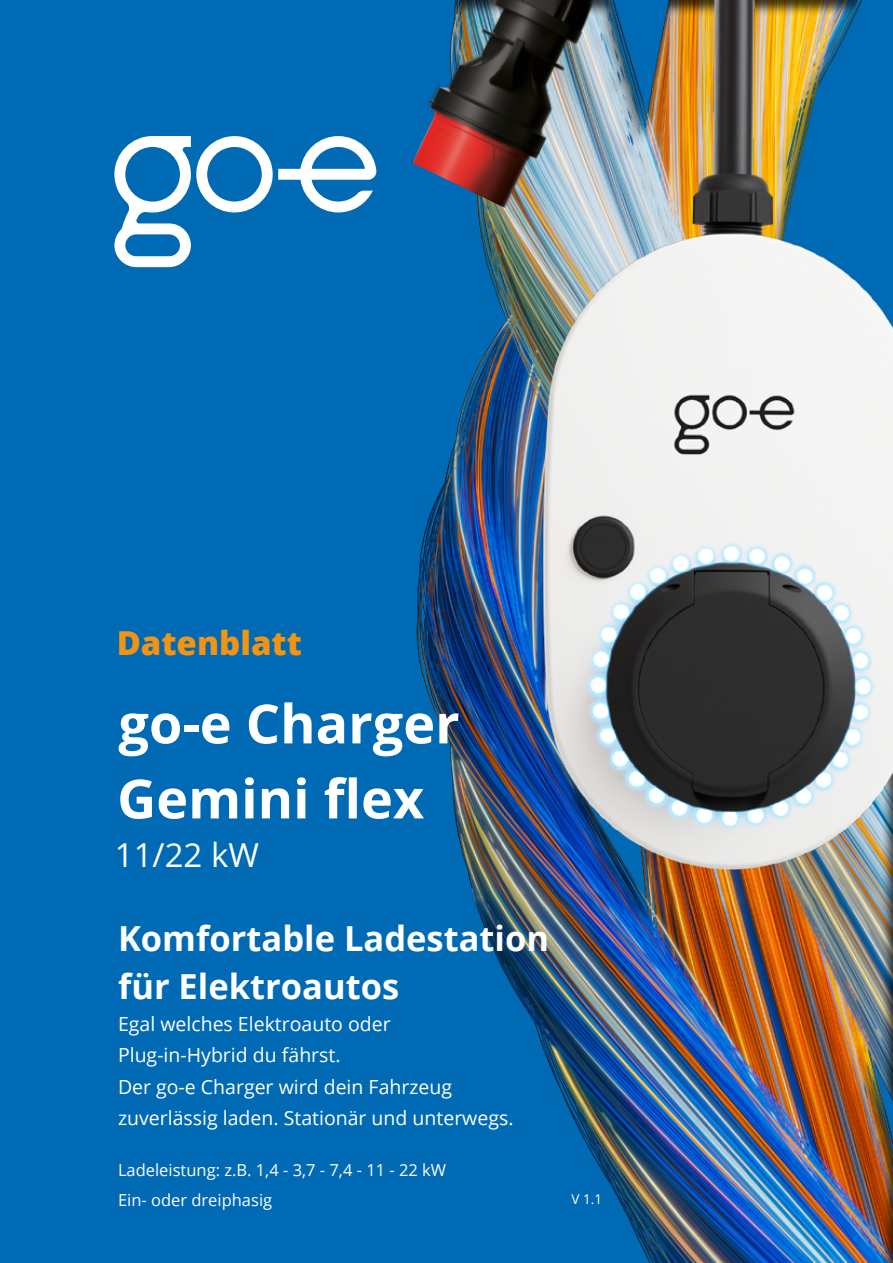
<style>
.page{position:relative;width:893px;height:1263px;background:#006ab4}
.page>*{position:absolute;margin:0;border:0;box-sizing:border-box;transform-origin:0 0}
.t1{font:700 54px/75px "Open Sans";color:#fff}
.t2{font:700 34.5px/48px "Open Sans";color:#fff}
.t3{font:800 33px "Open Sans";color:#f39313}
.t4{font:33px "Open Sans";color:#fff}
.t5{font:19.5px/31.5px "Open Sans";color:#fff}
.t6{font:16.5px/30px "Open Sans";color:#fff}
.t7{font:13.5px "Open Sans";color:#fff}
</style>
<div class="page">
<div style="left:128px;top:0;width:765px;height:1263px;background:#000;opacity:.75"></div>
<svg style="left:114px;top:136px;width:111px;height:131px"></svg>
<img style="left:225px;top:0;width:668px;height:976px">
<img style="left:401px;top:0;width:213px;height:211px">
<h3 class="t3" style="left:117px;top:618px;width:187px">Datenblatt</h3>
<h1 class="t1" style="left:117px;top:685px;width:344px">go-e Charger<br>Gemini flex</h1>
<h3 class="t4" style="left:115px;top:832px;width:146px">11/22 kW</h3>
<h2 class="t2" style="left:118px;top:914px;width:433px">Komfortable Ladestation für Elektroautos</h2>
<p class="t5" style="left:118px;top:1007px;width:397px">Egal welches Elektroauto oder Plug-in-Hybrid du fährst.<br>Der go-e Charger wird dein Fahrzeug zuverlässig laden. Stationär und unterwegs.</p>
<p class="t6" style="left:118px;top:1155px;width:330px">Ladeleistung: z.B. 1,4 - 3,7 - 7,4 - 11 - 22 kW<br>Ein- oder dreiphasig</p>
<p class="t7" style="left:572px;top:1189px;width:32px">V 1.1</p>
</div>
